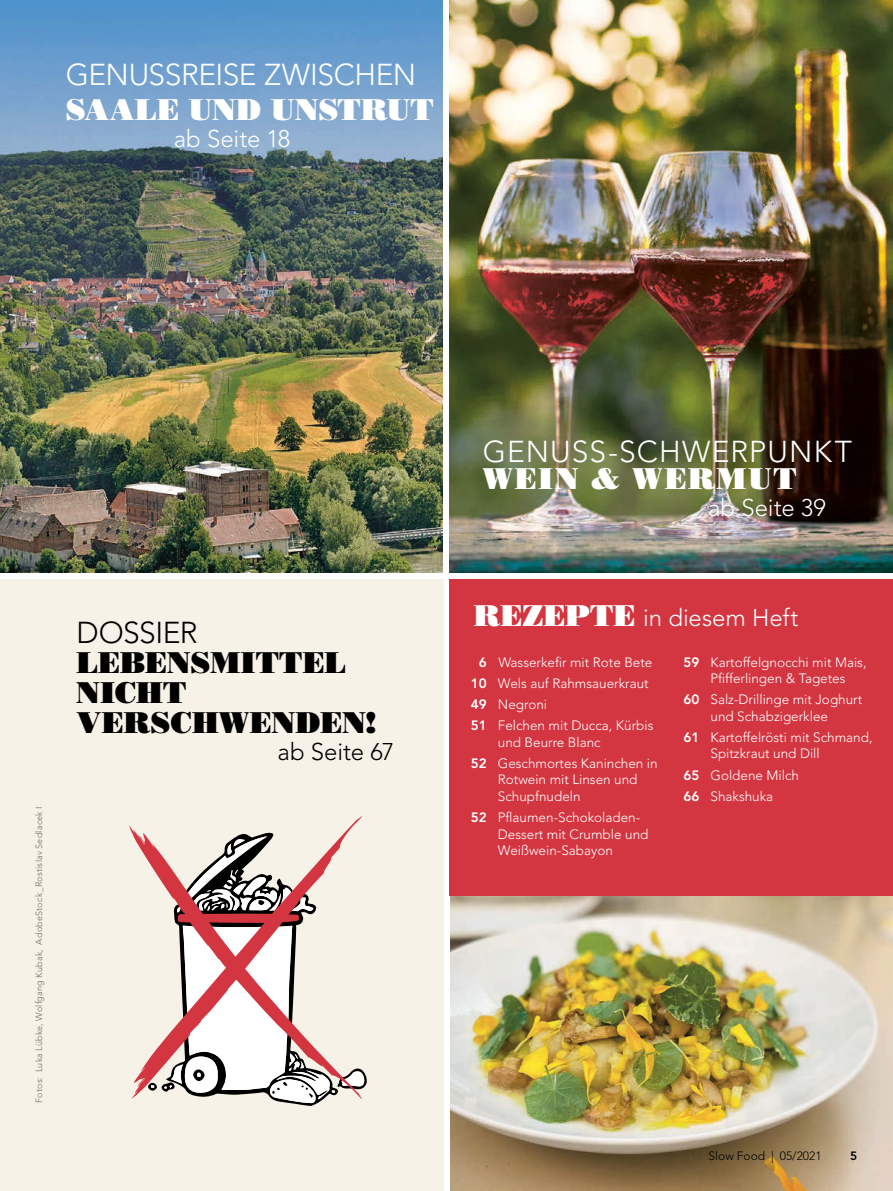
<style>
.page{position:relative;width:893px;height:1191px;background:#fff}
.page>*{position:absolute;margin:0;border:0;box-sizing:border-box;transform-origin:0 0}
.t1{font:30px/30px "Bodoni LT Poster";letter-spacing:.005em;color:#000}
.t2{font:300 30px "Avenir LT Std";letter-spacing:-.02em;color:#fff}
.t3{font:300 30px "Avenir LT Std";letter-spacing:.035em;color:#fff}
.t4{font:30px "Bodoni LT Poster";letter-spacing:.015em;color:#fff}
.t5{font:30px "Bodoni LT Poster";letter-spacing:.06em;color:#fff}
.t6{font:300 30px "Avenir LT Std";letter-spacing:-.015em;color:#000}
.t7{font:300 24px "Avenir LT Std";letter-spacing:-.005em;color:#fff}
.t8{font:300 24px "Avenir LT Std";letter-spacing:-.005em;color:#000}
.t9{font:300 13.5px/16.5px "Avenir LT Std";color:#fff}
.t10{font:300 12px "Avenir LT Std";color:#000}
.t11{font:800 12px "Avenir LT Std";color:#000}
.t12{font:300 9px "Avenir LT Std";letter-spacing:.025em;color:#736f5a}
.s1{font-family:"Bodoni LT Poster";font-weight:400;font-size:30px}
.s2{font-weight:800}
</style>
<div class="page">
<img style="left:451px;top:896px;width:442px;height:295px">
<div style="left:450px;top:580px;width:443px;height:316px;background:#d33641"></div>
<img style="left:0;top:0;width:442px;height:573px">
<div style="left:0;top:580px;width:443px;height:611px;background:#f6f2e8"></div>
<img style="left:450px;top:0;width:443px;height:573px">
<svg style="left:130px;top:816px;width:234px;height:283px"></svg>
<h1 class="t2" style="left:66px;top:57px;width:352px">GENUSSREISE ZWISCHEN</h1>
<h1 class="t4" style="left:66px;top:91px;width:370px">SAALE UND UNSTRUT</h1>
<h2 class="t7" style="left:174px;top:125px;width:118px">ab Seite 18</h2>
<p class="t12" style="left:34px;top:1102px;width:298px;rotate:-90deg">Fotos: Luka Lübke, Wolfgang Kubak, AdobeStock_Rostislav Sedlacek I</p>
<h1 class="t6" style="left:77px;top:615px;width:123px">DOSSIER</h1>
<h1 class="t1" style="left:77px;top:647px;width:302px">LEBENSMITTEL<br>NICHT<br>VERSCHWENDEN!</h1>
<h2 class="t8" style="left:278px;top:738px;width:118px">ab Seite 67</h2>
<h1 class="t3" style="left:483px;top:434px;width:370px">GENUSS-SCHWERPUNKT</h1>
<h1 class="t5" style="left:483px;top:460px;width:315px">WEIN &amp; WERMUT</h1>
<h2 class="t7" style="left:708px;top:493px;width:119px">ab Seite 39</h2>
<h2 class="t7" style="left:474px;top:604px;width:326px"><span class="s1">REZEPTE</span> in diesem Heft</h2>
<p class="t9" style="left:471px;top:651px;width:184px;line-height:21.1px;text-indent:8px"><span class="s2">6</span> Wasserkefir mit Rote Bete<br><span class="s2">10</span> Wels auf Rahmsauerkraut<br><span class="s2">49</span> Negroni<br><span class="s2">51</span> Felchen mit Ducca, Kürbis</p>
<p class="t9" style="left:471px;top:731px;width:188px;line-height:21.1px;text-indent:27px">und Beurre Blanc<br><span class="s2">52</span> Geschmortes Kaninchen in</p>
<p class="t9" style="left:498px;top:771px;width:141px">Rotwein mit Linsen und<br>Schupfnudeln</p>
<p class="t9" style="left:498px;top:809px;width:152px;text-indent:-27px"><span class="s2">52</span> Pflaumen-Schokoladen-<br>Dessert mit Crumble und<br>Weißwein-Sabayon</p>
<p class="t9" style="left:683px;top:653px;width:185px;text-align:center"><span class="s2">59</span> Kartoffelgnocchi mit Mais,<br>Pfifferlingen &amp; Tagetes</p>
<p class="t9" style="left:683px;top:691px;width:180px;text-align:center"><span class="s2">60</span> Salz-Drillinge mit Joghurt und Schabzigerklee</p>
<p class="t9" style="left:710px;top:729px;width:164px;text-indent:-27px"><span class="s2">61</span> Kartoffelrösti mit Schmand,<br>Spitzkraut und Dill</p>
<p class="t9" style="left:683px;top:764px;width:117px;line-height:21.1px"><span class="s2">65</span> Goldene Milch<br><span class="s2">66</span> Shakshuka</p>
<p class="t10" style="left:709px;top:1149px;width:115px">Slow Food | 05/2021</p>
<p class="t11" style="left:850px;top:1149px;width:9px">5</p>
</div>
